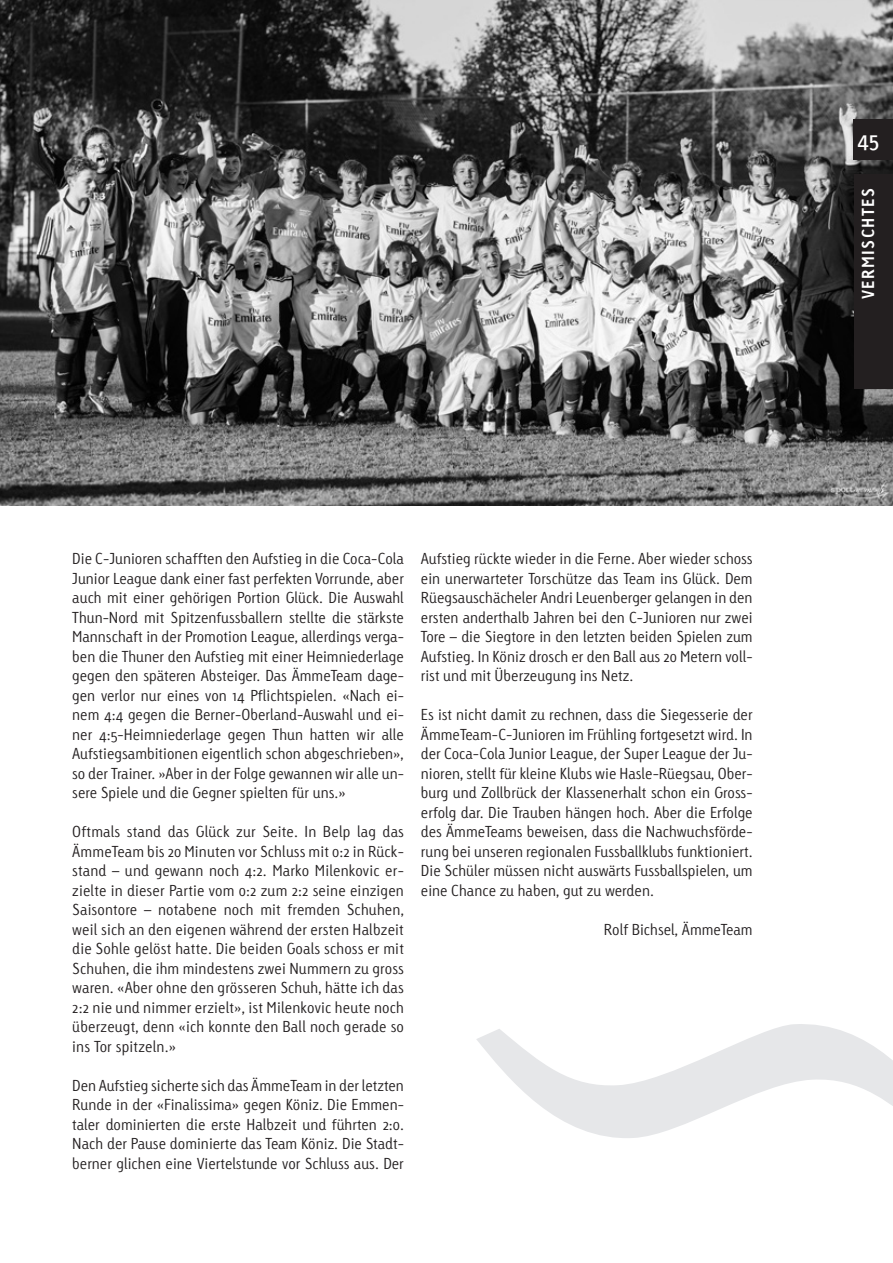
<style>
.page{position:relative;width:893px;height:1263px;background:#fff}
.page>*{position:absolute;margin:0;border:0;box-sizing:border-box;transform-origin:0 0}
.t1{font:22.5px "Linotype Tetria";color:#fff}
.t2{font:700 16.5px "Linotype Tetria";letter-spacing:.09em;color:#fff}
.t3{font:300 15px/19.5px "Linotype Tetria";color:#231f20;text-align:justify}
</style>
<div class="page">
<img style="left:0;top:0;width:893px;height:506px">
<div style="left:853px;top:119px;width:40px;height:40px;background:#231f20"></div>
<div style="left:854px;top:174px;width:39px;height:215px;background:#231f20"></div>
<svg style="left:476px;top:1024px;width:417px;height:114px"></svg>
<p class="t3" style="left:72px;top:549px;width:333px">Die C-Junioren schafften den Aufstieg in die Coca-Cola Junior League dank einer fast perfekten Vorrunde, aber auch mit einer gehörigen Portion Glück. Die Auswahl Thun-Nord mit Spitzenfussballern stellte die stärkste Mannschaft in der Promotion League, allerdings verga&shy;ben die Thuner den Aufstieg mit einer Heimniederlage gegen den späteren Absteiger. Das ÄmmeTeam dage&shy;gen verlor nur eines von 14 Pflichtspielen. «Nach ei&shy;nem 4:4 gegen die Berner-Oberland-Auswahl und ei&shy;ner 4:5-Heimniederlage gegen Thun hatten wir alle Aufstiegsambitionen eigentlich schon abgeschrieben», so der Trainer. »Aber in der Folge gewannen wir alle un&shy;sere Spiele und die Gegner spielten für uns.»</p>
<p class="t3" style="left:72px;top:822px;width:333px">Oftmals stand das Glück zur Seite. In Belp lag das ÄmmeTeam bis 20 Minuten vor Schluss mit 0:2 in Rück&shy;stand – und gewann noch 4:2. Marko Milenkovic er&shy;zielte in dieser Partie vom 0:2 zum 2:2 seine einzigen Saisontore – notabene noch mit fremden Schuhen, weil sich an den eigenen während der ersten Halbzeit die Sohle gelöst hatte. Die beiden Goals schoss er mit Schuhen, die ihm mindestens zwei Nummern zu gross waren. «Aber ohne den grösseren Schuh, hätte ich das 2:2 nie und nimmer erzielt», ist Milenkovic heute noch überzeugt, denn «ich konnte den Ball noch gerade so ins Tor spitzeln.»</p>
<p class="t3" style="left:72px;top:1076px;width:333px">Den Aufstieg sicherte sich das ÄmmeTeam in der letzten Runde in der «Finalissima» gegen Köniz. Die Emmen&shy;taler dominierten die erste Halbzeit und führten 2:0.<br>Nach der Pause dominierte das Team Köniz. Die Stadt&shy;berner glichen eine Viertelstunde vor Schluss aus. Der</p>
<p class="t3" style="left:421px;top:549px;width:333px">Aufstieg rückte wieder in die Ferne. Aber wieder schoss ein unerwarteter Torschütze das Team ins Glück. Dem Rüegsauschächeler Andri Leuenberger gelangen in den ersten anderthalb Jahren bei den C-Junioren nur zwei Tore – die Siegtore in den letzten beiden Spielen zum Aufstieg. In Köniz drosch er den Ball aus 20 Metern voll&shy;rist und mit Überzeugung ins Netz.</p>
<p class="t3" style="left:421px;top:705px;width:333px">Es ist nicht damit zu rechnen, dass die Siegesserie der ÄmmeTeam-C-Junioren im Frühling fortgesetzt wird. In der Coca-Cola Junior League, der Super League der Ju&shy;nioren, stellt für kleine Klubs wie Hasle-Rüegsau, Ober&shy;burg und Zollbrück der Klassenerhalt schon ein Gross&shy;erfolg dar. Die Trauben hängen hoch. Aber die Erfolge des ÄmmeTeams beweisen, dass die Nachwuchsförde&shy;rung bei unseren regionalen Fussballklubs funktioniert.<br>Die Schüler müssen nicht auswärts Fussballspielen, um eine Chance zu haben, gut zu werden.</p>
<p class="t3" style="left:604px;top:920px;width:150px">Rolf Bichsel, ÄmmeTeam</p>
<h1 class="t1" style="left:857px;top:125px;width:23px">45</h1>
<p class="t2" style="left:858px;top:299px;width:113px;rotate:-90deg">VERMISCHTES</p>
</div>
